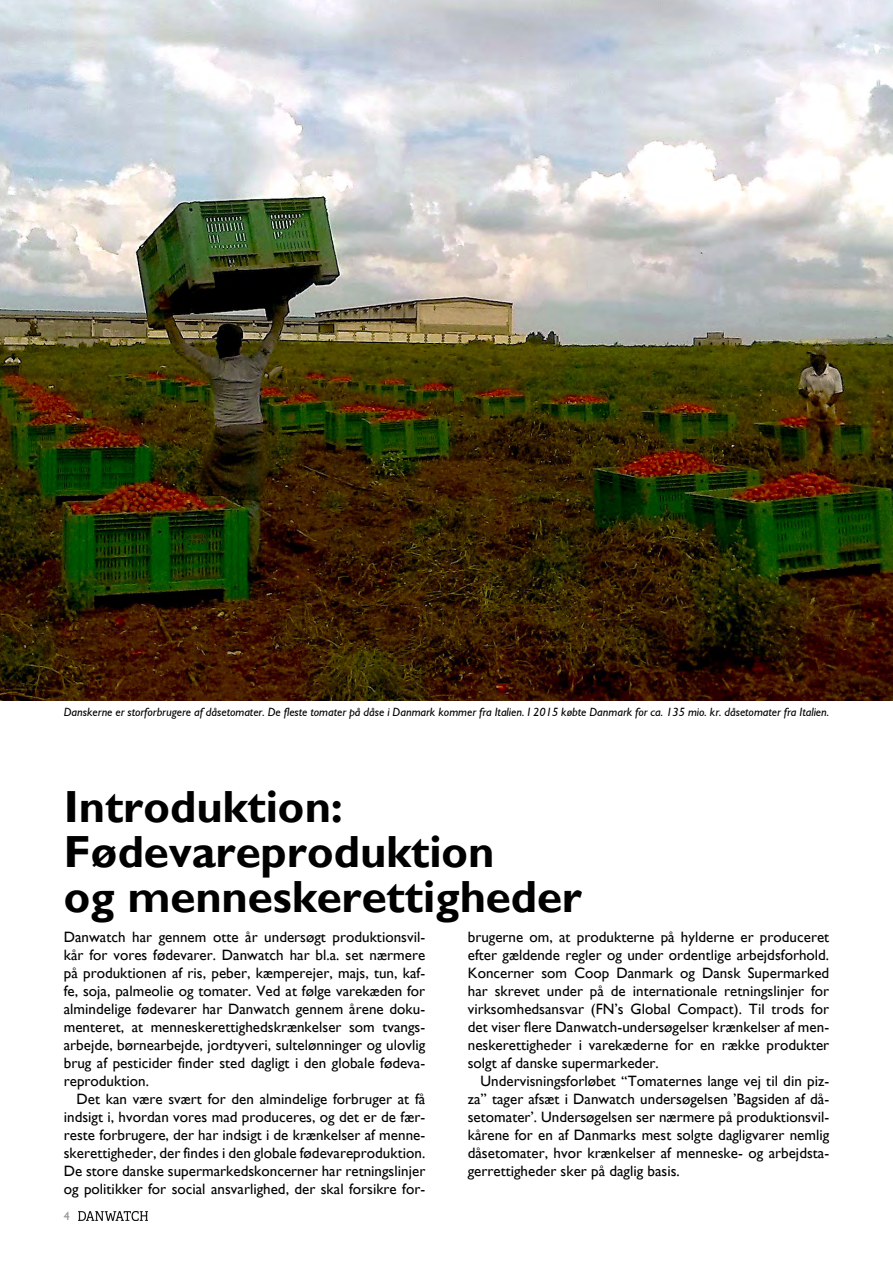
<style>
.page{position:relative;width:893px;height:1263px;background:#fff}
.page>*{position:absolute;margin:0;border:0;box-sizing:border-box;transform-origin:0 0}
.t1{font:700 45px/45px "Gill Sans";color:#000}
.t2{font:15px/18px "Gill Sans";letter-spacing:.005em;color:#000;text-align:justify}
.t3{font:italic 12px "Gill Sans";color:#000}
.t4{font:12px "Gill Sans";color:#939598}
</style>
<div class="page">
<img style="left:79px;top:1211px;width:69px;height:9px">
<img style="left:0;top:0;width:893px;height:701px">
<p class="t3" style="left:64px;top:705px;width:767px">Danskerne er storforbrugere af dåsetomater. De fleste tomater på dåse i Danmark kommer fra Italien. I 2015 købte Danmark for ca. 135 mio. kr. dåsetomater fra Italien.</p>
<h1 class="t1" style="left:64px;top:784px;width:520px">Introduktion:<br>Fødevareproduktion<br>og menneskerettigheder</h1>
<p class="t2" style="left:64px;top:928px;width:363px">Danwatch har gennem otte år undersøgt produktionsvil&shy;kår for vores fødevarer. Danwatch har bl.a. set nærmere på produktionen af ris, peber, kæmperejer, majs, tun, kaf&shy;fe, soja, palmeolie og tomater. Ved at følge varekæden for almindelige fødevarer har Danwatch gennem årene doku&shy;menteret, at menneskerettighedskrænkelser som tvangs&shy;arbejde, børnearbejde, jordtyveri, sultelønninger og ulovlig brug af pesticider finder sted dagligt i den globale fødeva&shy;reproduktion.</p>
<p class="t2" style="left:64px;top:1090px;width:363px;text-indent:13px">Det kan være svært for den almindelige forbruger at få indsigt i, hvordan vores mad produceres, og det er de fær&shy;reste forbrugere, der har indsigt i de krænkelser af menne&shy;skerettigheder, der findes i den globale fødevareproduktion.<br>De store danske supermarkedskoncerner har retningslinjer og politikker for social ansvarlighed, der skal forsikre for-</p>
<p class="t2" style="left:468px;top:928px;width:363px">brugerne om, at produkterne på hylderne er produceret efter gældende regler og under ordentlige arbejdsforhold.<br>Koncerner som Coop Danmark og Dansk Supermarked har skrevet under på de internationale retningslinjer for virksomhedsansvar (FN’s Global Compact). Til trods for det viser flere Danwatch-undersøgelser krænkelser af men&shy;neskerettigheder i varekæderne for en række produkter solgt af danske supermarkeder.</p>
<p class="t2" style="left:468px;top:1072px;width:363px;text-indent:13px">Undervisningsforløbet “Tomaternes lange vej til din piz&shy;za” tager afsæt i Danwatch undersøgelsen ’Bagsiden af då&shy;setomater’. Undersøgelsen ser nærmere på produktionsvil&shy;kårene for en af Danmarks mest solgte dagligvarer nemlig dåsetomater, hvor krænkelser af menneske- og arbejdsta&shy;gerrettigheder sker på daglig basis.</p>
<p class="t4" style="left:64px;top:1209px;width:7px">4</p>
</div>
